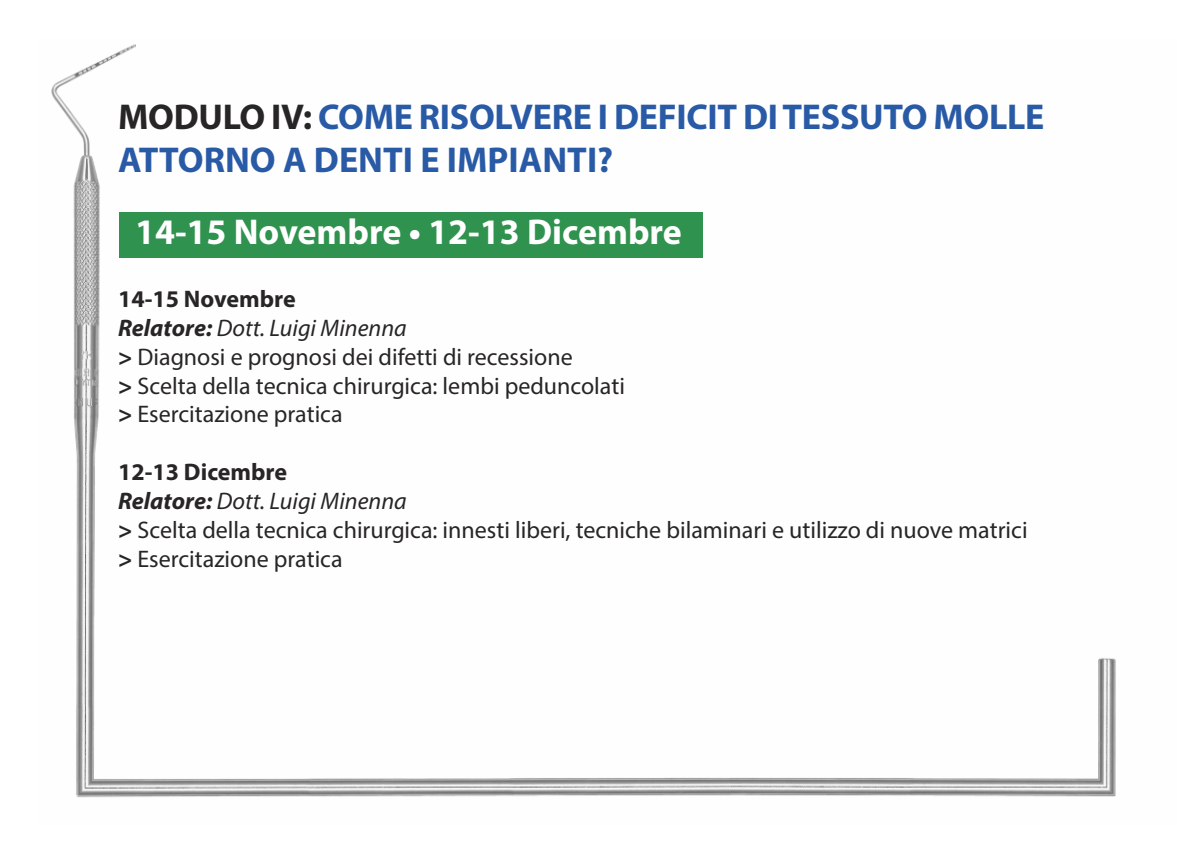
<style>
.page{position:relative;width:1191px;height:851px;background:#fff}
.page>*{position:absolute;margin:0;border:0;box-sizing:border-box;transform-origin:0 0}
.t1{font:700 36px/43.2px "Myriad Pro";letter-spacing:-.01em;color:#295aa6}
.t2{font:700 36px "Myriad Pro";color:#fff}
.t3{font:24px/28.8px "Myriad Pro";color:#272526}
.s1{color:#272526}
.s2{font-weight:700}
.s3{font-weight:700;font-style:italic}
.s4{font-style:italic}
</style>
<div class="page">
<img style="left:51px;top:44px;width:1065px;height:754px">
<div style="left:119px;top:212px;width:584px;height:45px;background:#30924f"></div>
<h1 class="t1" style="left:118px;top:94px;width:928px"><span class="s1">MODULO IV:</span> COME RISOLVERE I DEFICIT DITESSUTO MOLLE<br>ATTORNO A DENTI E IMPIANTI?</h1>
<h1 class="t2" style="left:135px;top:208px;width:548px">14-15 Novembre • 12-13 Dicembre</h1>
<p class="t3" style="left:118px;top:284px;width:508px"><span class="s2">14-15 Novembre<br></span><span class="s3">Relatore:</span> <span class="s4">Dott. Luigi Minenna<br></span><span class="s2">&gt;</span> Diagnosi e prognosi dei difetti di recessione<br><span class="s2">&gt;</span> Scelta della tecnica chirurgica: lembi peduncolati <span class="s2">&gt;</span> Esercitazione pratica</p>
<p class="t3" style="left:118px;top:457px;width:911px"><span class="s2">12-13 Dicembre<br></span><span class="s3">Relatore:</span> <span class="s4">Dott. Luigi Minenna<br></span><span class="s2">&gt;</span> Scelta della tecnica chirurgica: innesti liberi, tecniche bilaminari e utilizzo di nuove matrici <span class="s2">&gt;</span> Esercitazione pratica</p>
</div>
